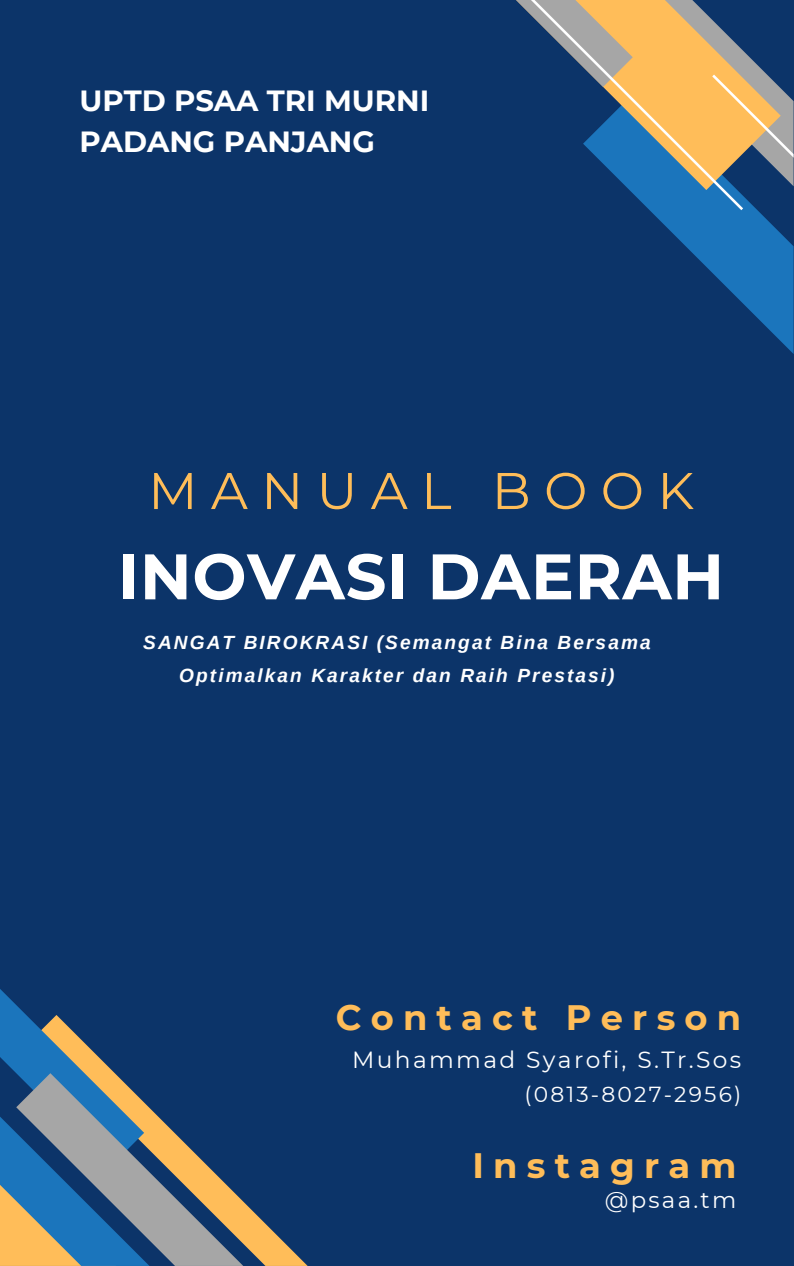
<style>
.page{position:relative;width:794px;height:1266px;background:#fff}
.page>*{position:absolute;margin:0;border:0;box-sizing:border-box;transform-origin:0 0}
.t1{font:700 64.2px "Montserrat";letter-spacing:.01em;color:#fff}
.t2{font:51.53px "Montserrat";letter-spacing:.26em;color:#ffbd59}
.t3{font:700 35.25px "Montserrat";letter-spacing:.26em;color:#ffbd59}
.t4{font:700 29.1px/40.5px "Montserrat";color:#fff}
.t5{font:23.33px "Montserrat";letter-spacing:.1em;color:#fff}
.t6{font:22.8px "Montserrat";letter-spacing:.1em;color:#fff}
.t7{font:21.75px "Montserrat";letter-spacing:.1em;color:#fff}
.t8{font:italic 700 19.12px/33.2px "Arimo";letter-spacing:.11em;color:#fff;text-align:center}
</style>
<div class="page">
<div style="left:0;top:0;width:793px;height:1266px;background:#0c3469"></div>
<svg style="left:243px;top:1201px;width:64px;height:65px"></svg>
<svg style="left:0;top:989px;width:115px;height:277px"></svg>
<svg style="left:16px;top:1073px;width:227px;height:193px"></svg>
<svg style="left:649px;top:195px;width:144px;height:158px"></svg>
<svg style="left:516px;top:0;width:277px;height:186px"></svg>
<svg style="left:530px;top:0;width:212px;height:210px"></svg>
<h3 class="t4" style="left:79px;top:81px;width:351px">UPTD PSAA TRI MURNI<br>PADANG PANJANG</h3>
<h4 class="t2" style="left:148px;top:459px;width:547px">MANUAL BOOK</h4>
<h2 class="t1" style="left:118px;top:537px;width:607px">INOVASI DAERAH</h2>
<h5 class="t8" style="left:143px;top:625px;width:508px">SANGAT BIROKRASI (Semangat Bina Bersama<br>Optimalkan Karakter dan Raih Prestasi)</h5>
<p class="t3" style="left:335px;top:995px;width:407px">Contact Person</p>
<h1 class="t5" style="left:352px;top:1045px;width:390px">Muhammad Syarofi, S.Tr.Sos</h1>
<p class="t7" style="left:524px;top:1080px;width:218px">(0813-8027-2956)</p>
<h5 class="t3" style="left:472px;top:1143px;width:265px">Instagram</h5>
<p class="t6" style="left:604px;top:1186px;width:133px">@psaa.tm</p>
</div>
